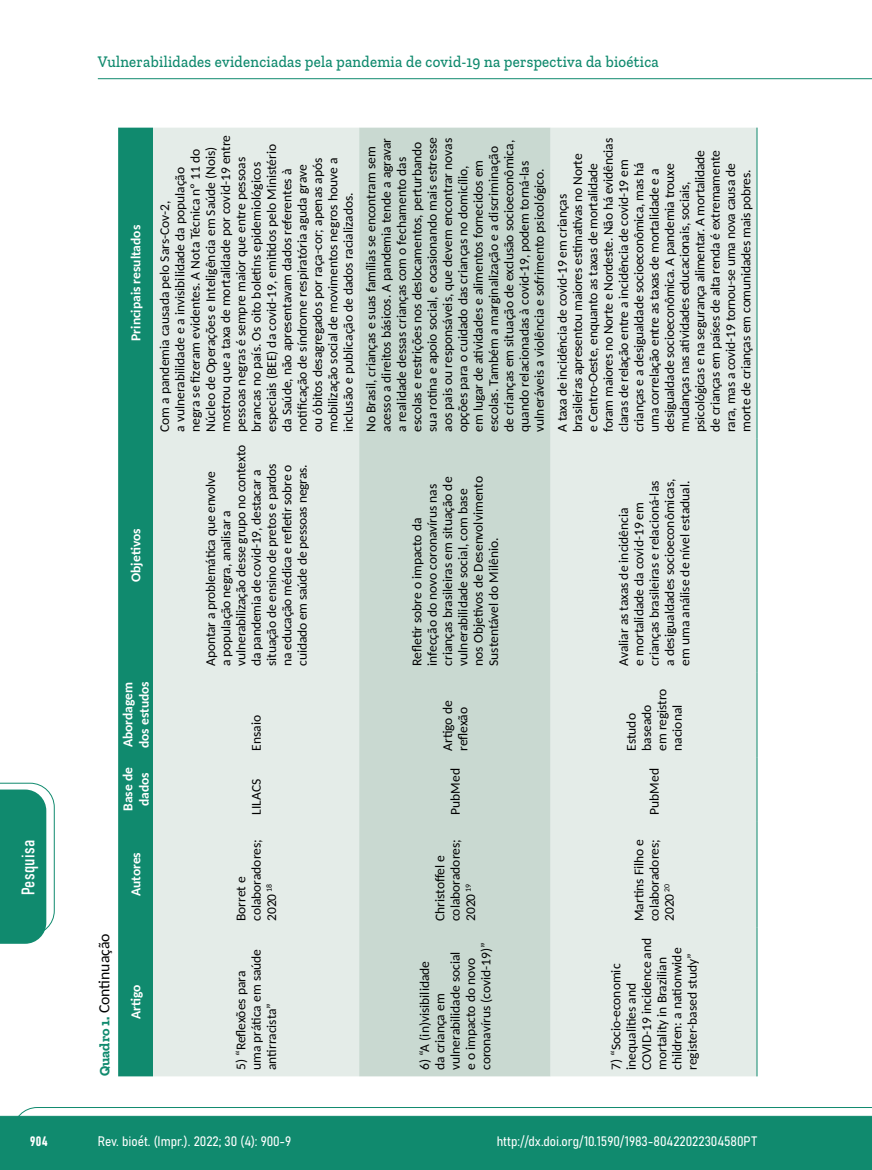
<style>
.page{position:relative;width:872px;height:1170px;background:#fff}
.page>*{position:absolute;margin:0;border:0;box-sizing:border-box;transform-origin:0 0}
.t1{font:18px "Bahnschrift";letter-spacing:.02em;color:#fff}
.t2{font:500 16.5px "Zilla Slab";letter-spacing:.02em;color:#108a6e;scale:.9 1}
.t3{font:15.75px "Carlito";color:#000}
.t4{font:13.5px/15.3px "Carlito";color:#000}
.t5{font:13.5px "Bahnschrift";color:#fff}
.t6{font:700 13.5px/16.2px "Carlito";color:#fff;text-align:center}
.s1{font-family:"Zilla Slab";font-weight:700;font-size:14.25px;color:#108a6e}
</style>
<div class="page">
<svg style="left:12px;top:1107px;width:860px;height:62px;background:#2e9880"></svg>
<hr style="left:98px;top:78px;width:774px;height:1px;background:#108a6e">
<div style="left:118px;top:128px;width:35px;height:948px;background:#108a6e"></div>
<div style="left:153px;top:128px;width:603px;height:948px;background:#e4ece8"></div>
<div style="left:359px;top:128px;width:191px;height:948px;background:#c9d9d1"></div>
<hr style="left:756px;top:927px;width:1px;height:149px;background:#108a6e">
<hr style="left:756px;top:821px;width:1px;height:106px;background:#108a6e">
<hr style="left:756px;top:757px;width:1px;height:64px;background:#108a6e">
<hr style="left:756px;top:672px;width:1px;height:85px;background:#108a6e">
<hr style="left:756px;top:438px;width:1px;height:234px;background:#108a6e">
<hr style="left:756px;top:128px;width:1px;height:310px;background:#108a6e">
<svg style="left:0;top:782px;width:55px;height:161px"></svg>
<p class="t2" style="left:98px;top:53px;width:625px">Vulnerabilidades evidenciadas pela pandemia de covid-19 na perspectiva da bioética</p>
<h1 class="t1" style="left:15px;top:895px;width:57px;rotate:-90deg">Pesquisa</h1>
<p class="t6" style="left:127px;top:341px;width:117px;rotate:-90deg">Principais resultados</p>
<p class="t6" style="left:127px;top:582px;width:55px;rotate:-90deg">Objetivos</p>
<p class="t6" style="left:119px;top:748px;width:68px;text-align:left;rotate:-90deg">Abordagem dos estudos</p>
<p class="t6" style="left:119px;top:810px;width:45px;rotate:-90deg">Base de dados</p>
<p class="t3" style="left:94px;top:1076px;width:144px;rotate:-90deg"><span class="s1">Quadro 1.</span> Continuação</p>
<p class="t6" style="left:127px;top:896px;width:46px;rotate:-90deg">Autores</p>
<p class="t6" style="left:127px;top:1019px;width:36px;rotate:-90deg">Artigo</p>
<p class="t4" style="left:156px;top:432px;width:298px;rotate:-90deg">Com a pandemia causada pelo Sars-Cov-2,<br>a vulnerabilidade e a invisibilidade da população negra se fizeram evidentes. A Nota Técnica nº 11 do Núcleo de Operações e Inteligência em Saúde (Nois) mostrou que a taxa de mortalidade por covid-19 entre pessoas negras é sempre maior que entre pessoas brancas no país. Os oito boletins epidemiológicos especiais (BEE) da covid-19, emitidos pelo Ministério da Saúde, não apresentavam dados referentes à notificação de síndrome respiratória aguda grave<br>ou óbitos desagregados por raça-cor; apenas após mobilização social de movimentos negros houve a inclusão e publicação de dados racializados.</p>
<p class="t4" style="left:202px;top:665px;width:222px;rotate:-90deg">Apontar a problemática que envolve<br>a população negra, analisar a vulnerabilização desse grupo no contexto da pandemia de covid-19, destacar a situação de ensino de pretos e pardos<br>na educação médica e refletir sobre o cuidado em saúde de pessoas negras.</p>
<p class="t4" style="left:248px;top:750px;width:37px;rotate:-90deg">Ensaio</p>
<p class="t4" style="left:248px;top:814px;width:37px;rotate:-90deg">LILACS</p>
<p class="t4" style="left:233px;top:921px;width:83px;rotate:-90deg">Borret e colaboradores;<br>2020 <sup>18</sup></p>
<p class="t4" style="left:233px;top:1069px;width:123px;rotate:-90deg">5) “Reflexões para uma prática em saúde antirracista”</p>
<p class="t4" style="left:363px;top:432px;width:296px;rotate:-90deg">No Brasil, crianças e suas famílias se encontram sem acesso a direitos básicos. A pandemia tende a agravar a realidade dessas crianças com o fechamento das escolas e restrições nos deslocamentos, perturbando sua rotina e apoio social, e ocasionando mais estresse aos pais ou responsáveis, que devem encontrar novas opções para o cuidado das crianças no domicílio,<br>em lugar de atividades e alimentos fornecidos em escolas. Também a marginalização e a discriminação de crianças em situação de exclusão socioeconômica, quando relacionadas à covid-19, podem torná-las vulneráveis a violência e sofrimento psicológico.</p>
<p class="t4" style="left:554px;top:432px;width:295px;rotate:-90deg">A taxa de incidência de covid-19 em crianças brasileiras apresentou maiores estimativas no Norte<br>e Centro-Oeste, enquanto as taxas de mortalidade foram maiores no Norte e Nordeste. Não há evidências claras de relação entre a incidência de covid-19 em crianças e a desigualdade socioeconômica, mas há uma correlação entre as taxas de mortalidade e a desigualdade socioeconômica. A pandemia trouxe mudanças nas atividades educacionais, sociais, psicológicas e na segurança alimentar. A mortalidade de crianças em países de alta renda é extremamente rara, mas a covid-19 tornou-se uma nova causa de morte de crianças em comunidades mais pobres.</p>
<p class="t4" style="left:409px;top:665px;width:191px;rotate:-90deg">Refletir sobre o impacto da infecção do novo coronavírus nas crianças brasileiras em situação de vulnerabilidade social, com base nos Objetivos de Desenvolvimento<br>Sustentável do Milênio.</p>
<p class="t4" style="left:439px;top:750px;width:52px;rotate:-90deg">Artigo de reflexão</p>
<p class="t4" style="left:447px;top:814px;width:48px;rotate:-90deg">PubMed</p>
<p class="t4" style="left:432px;top:921px;width:83px;rotate:-90deg">Christoffel e colaboradores;<br>2020 <sup>19</sup></p>
<p class="t4" style="left:416px;top:1069px;width:129px;rotate:-90deg">6) “A (in)visibilidade<br>da criança em vulnerabilidade social e o impacto do novo coronavírus (covid-19)”</p>
<p class="t4" style="left:615px;top:665px;width:188px;rotate:-90deg">Avaliar as taxas de incidência<br>e mortalidade da covid-19 em crianças brasileiras e relacioná-las a desigualdades socioeconômicas, em uma análise de nível estadual.</p>
<p class="t4" style="left:623px;top:750px;width:64px;rotate:-90deg">Estudo baseado em registro nacional</p>
<p class="t4" style="left:646px;top:814px;width:48px;rotate:-90deg">PubMed</p>
<p class="t4" style="left:630px;top:921px;width:84px;text-align:justify;rotate:-90deg">Martins Filho e colaboradores; 2020 <sup>20</sup></p>
<p class="t4" style="left:607px;top:1069px;width:134px;rotate:-90deg">7) “Socio-economic inequalities and<br>COVID-19 incidence and mortality in Brazilian children: a nationwide register-based study”</p>
<p class="t5" style="left:30px;top:1130px;width:19px">904</p>
<p class="t5" style="left:98px;top:1131px;width:195px">Rev. bioét. (Impr.). 2022; 30 (4): 900-9</p>
<p class="t5" style="left:497px;top:1131px;width:262px">http://dx.doi.org/10.1590/1983-80422022304580PT</p>
</div>
